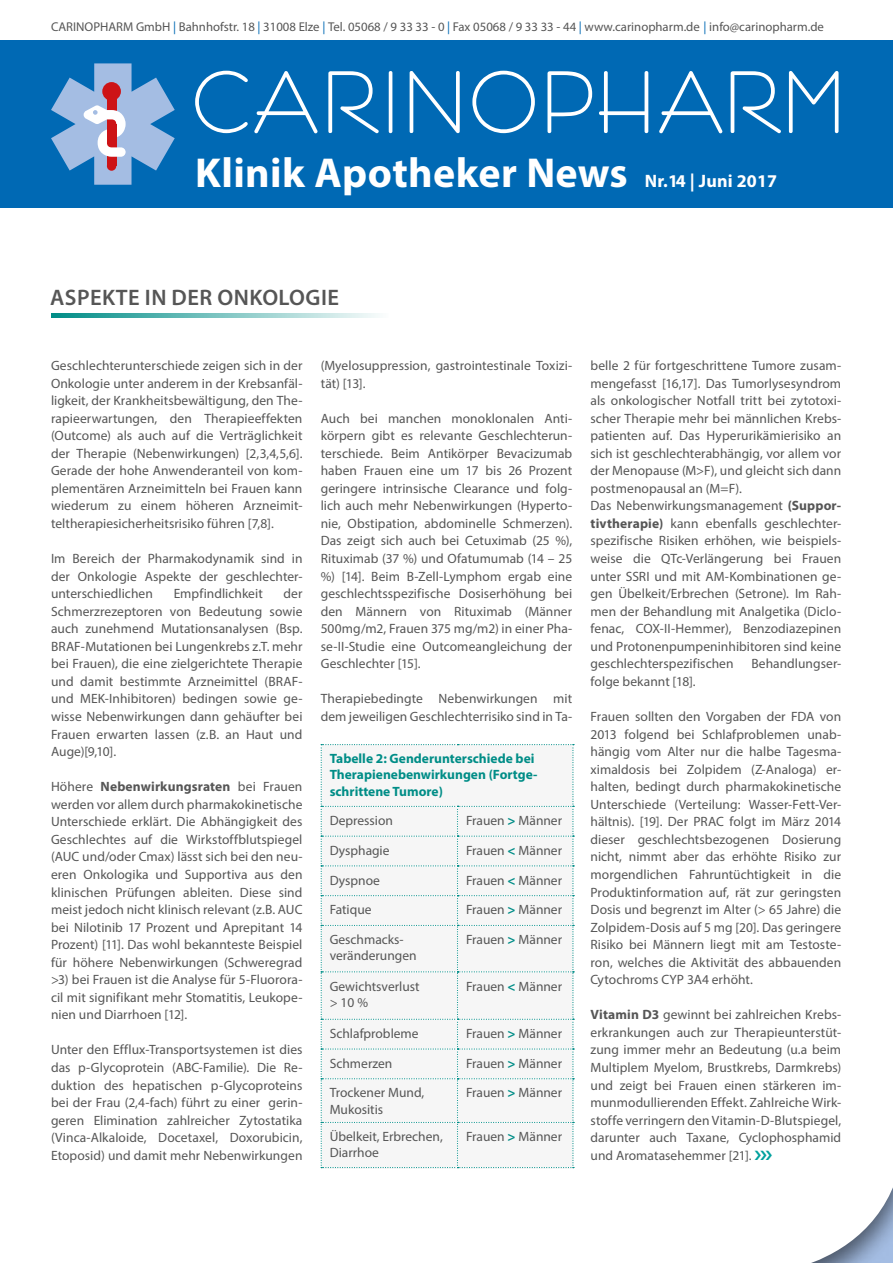
<style>
.page{position:relative;width:893px;height:1263px;background:#fff}
.page>*{position:absolute;margin:0;border:0;box-sizing:border-box;transform-origin:0 0}
.t1{font:700 42px "Myriad Pro";letter-spacing:.01em;color:#fff}
.t2{font:600 22.5px "Myriad Pro";letter-spacing:.02em;color:#565656}
.t3{font:700 18px "Myriad Pro";letter-spacing:.01em;color:#fff}
.t4{font:13.5px/17.5px "Myriad Pro";color:#565656;text-align:justify}
.t5{font:700 13.5px/16.2px "Myriad Pro";color:#008d87}
.t6{font:12.75px "Myriad Pro";color:#565656}
.s1{color:#0069b4}
.s2{font-weight:700}
.s3{font-weight:700;color:#008d87}
</style>
<div class="page">
<div style="left:0;top:40px;width:893px;height:167px;background:#0069b4"></div>
<svg style="left:51px;top:63px;width:124px;height:122px"></svg>
<div style="left:107px;top:124px;width:9px;height:19px;background:#cd1316"></div>
<div style="left:107px;top:161px;width:9px;height:10px;background:#cd1316;border-radius:50%"></div>
<svg style="left:195px;top:71px;width:53px;height:62px"></svg>
<svg style="left:254px;top:71px;width:63px;height:62px"></svg>
<svg style="left:328px;top:71px;width:51px;height:62px"></svg>
<svg style="left:389px;top:71px;width:3px;height:62px"></svg>
<svg style="left:410px;top:71px;width:50px;height:62px"></svg>
<svg style="left:472px;top:71px;width:63px;height:62px"></svg>
<svg style="left:547px;top:71px;width:45px;height:62px"></svg>
<svg style="left:599px;top:71px;width:49px;height:62px"></svg>
<svg style="left:659px;top:71px;width:63px;height:62px"></svg>
<svg style="left:731px;top:71px;width:50px;height:62px"></svg>
<svg style="left:789px;top:71px;width:49px;height:62px"></svg>
<div style="left:321px;top:744px;width:253px;height:424px;background:#f6f6f6"></div>
<svg style="left:51px;top:313px;width:327px;height:5px;background:#79c3bf"></svg>
<p class="t6" style="left:51px;top:19px;width:774px">CARINOPHARM GmbH <span class="s1">|</span> Bahnhofstr. 18 <span class="s1">|</span> 31008 Elze <span class="s1">|</span> Tel. 05068 / 9 33 33 - 0 <span class="s1">|</span> Fax 05068 / 9 33 33 - 44 <span class="s1">|</span> www.carinopharm.de <span class="s1">|</span> info@carinopharm.de</p>
<h1 class="t1" style="left:195px;top:145px;width:434px">Klinik Apotheker News</h1>
<h3 class="t3" style="left:645px;top:169px;width:134px">Nr.14 | Juni 2017</h3>
<h2 class="t2" style="left:50px;top:283px;width:290px">ASPEKTE IN DER ONKOLOGIE</h2>
<p class="t4" style="left:51px;top:356px;width:253px">Geschlechterunterschiede zeigen sich in der Onkologie unter anderem in der Krebsanfäl&shy;ligkeit, der Krankheitsbewältigung, den The&shy;rapieerwartungen, den Therapieeffekten (Outcome) als auch auf die Verträglichkeit der Therapie (Nebenwirkungen) [2,3,4,5,6].<br>Gerade der hohe Anwenderanteil von kom&shy;plementären Arzneimitteln bei Frauen kann wiederum zu einem höheren Arzneimit&shy;teltherapiesicherheitsrisiko führen [7,8].</p>
<p class="t4" style="left:51px;top:549px;width:253px">Im Bereich der Pharmakodynamik sind in der Onkologie Aspekte der geschlechter&shy;unterschiedlichen</p>
<p class="t4" style="left:174px;top:585px;width:91px">Empfindlichkeit</p>
<p class="t4" style="left:51px;top:585px;width:253px;text-indent:233px">der Schmerzrezeptoren von Bedeutung sowie auch zunehmend Mutationsanalysen (Bsp.<br>BRAF-Mutationen bei Lungenkrebs z.T. mehr bei Frauen), die eine zielgerichtete Therapie und damit bestimmte Arzneimittel (BRAF&shy;und MEK-Inhibitoren) bedingen sowie ge&shy;wisse Nebenwirkungen dann gehäufter bei Frauen erwarten lassen (z.B. an Haut und Auge)[9,10].</p>
<p class="t4" style="left:51px;top:778px;width:253px">Höhere <span class="s2">Nebenwirkungsraten</span> bei Frauen werden vor allem durch pharmakokinetische Unterschiede erklärt. Die Abhängigkeit des Geschlechtes auf die Wirkstoffblutspiegel (AUC und/oder Cmax) lässt sich bei den neu&shy;eren Onkologika und Supportiva aus den klinischen Prüfungen ableiten. Diese sind meist jedoch nicht klinisch relevant (z.B. AUC bei Nilotinib 17 Prozent und Aprepitant 14<br>Prozent) [11]. Das wohl bekannteste Beispiel für höhere Nebenwirkungen (Schweregrad &gt;3) bei Frauen ist die Analyse für 5-Fluorora&shy;cil mit signifikant mehr Stomatitis, Leukope&shy;nien und Diarrhoen [12].</p>
<p class="t4" style="left:51px;top:1041px;width:253px">Unter den Efflux-Transportsystemen ist dies das p-Glycoprotein (ABC-Familie). Die Re&shy;duktion des hepatischen p-Glycoproteins bei der Frau (2,4-fach) führt zu einer gerin&shy;geren Elimination zahlreicher Zytostatika (Vinca-Alkaloide, Docetaxel, Doxorubicin, Etoposid) und damit mehr Nebenwirkungen</p>
<p class="t4" style="left:321px;top:356px;width:253px">(Myelosuppression, gastrointestinale Toxizi&shy;tät) [13].</p>
<p class="t4" style="left:321px;top:409px;width:253px">Auch bei manchen monoklonalen Anti&shy;körpern gibt es relevante Geschlechterun&shy;terschiede. Beim Antikörper Bevacizumab haben Frauen eine um 17 bis 26 Prozent geringere intrinsische Clearance und folg&shy;lich auch mehr Nebenwirkungen (Hyperto&shy;nie, Obstipation, abdominelle Schmerzen).<br>Das zeigt sich auch bei Cetuximab (25 %), Rituximab (37 %) und Ofatumumab (14 – 25 %) [14]. Beim B-Zell-Lymphom ergab eine geschlechtsspezifische Dosiserhöhung bei den Männern von Rituximab (Männer 500mg/m2, Frauen 375 mg/m2) in einer Pha&shy;se-II-Studie eine Outcomeangleichung der Geschlechter [15].</p>
<p class="t4" style="left:321px;top:690px;width:253px">Therapiebedingte Nebenwirkungen mit dem jeweiligen Geschlechterrisiko sind in Ta-</p>
<p class="t5" style="left:330px;top:750px;width:209px">Tabelle 2: Genderunterschiede bei<br>Therapienebenwirkungen (Fortge&shy;schrittene Tumore)</p>
<p class="t4" style="left:330px;top:811px;width:65px">Depression</p>
<p class="t4" style="left:466px;top:811px;width:98px">Frauen <span class="s3">&gt;</span> Männer</p>
<p class="t4" style="left:330px;top:841px;width:61px">Dysphagie</p>
<p class="t4" style="left:466px;top:841px;width:98px">Frauen <span class="s3">&lt;</span> Männer</p>
<p class="t4" style="left:330px;top:871px;width:52px">Dyspnoe</p>
<p class="t4" style="left:466px;top:871px;width:98px">Frauen <span class="s3">&lt;</span> Männer</p>
<p class="t4" style="left:330px;top:901px;width:43px">Fatique</p>
<p class="t4" style="left:466px;top:901px;width:98px">Frauen <span class="s3">&gt;</span> Männer</p>
<p class="t4" style="left:330px;top:931px;width:88px;line-height:16.2px">Geschmacks&shy;veränderungen</p>
<p class="t4" style="left:466px;top:930px;width:98px">Frauen <span class="s3">&gt;</span> Männer</p>
<p class="t4" style="left:330px;top:978px;width:91px;line-height:16.2px">Gewichtsverlust &gt; 10 %</p>
<p class="t4" style="left:466px;top:977px;width:98px">Frauen <span class="s3">&lt;</span> Männer</p>
<p class="t4" style="left:330px;top:1024px;width:90px">Schlafprobleme</p>
<p class="t4" style="left:466px;top:1024px;width:98px">Frauen <span class="s3">&gt;</span> Männer</p>
<p class="t4" style="left:330px;top:1054px;width:64px">Schmerzen</p>
<p class="t4" style="left:466px;top:1054px;width:98px">Frauen <span class="s3">&gt;</span> Männer</p>
<p class="t4" style="left:330px;top:1084px;width:96px;line-height:16.2px">Trockener Mund,<br>Mukositis</p>
<p class="t4" style="left:466px;top:1084px;width:98px">Frauen <span class="s3">&gt;</span> Männer</p>
<p class="t4" style="left:330px;top:1128px;width:115px;line-height:16.2px">Übelkeit, Erbrechen,<br>Diarrhoe</p>
<p class="t4" style="left:466px;top:1127px;width:98px">Frauen <span class="s3">&gt;</span> Männer</p>
<p class="t4" style="left:590px;top:356px;width:252px;text-align:left">belle 2 für fortgeschrittene Tumore zusam&shy;mengefasst [16,17]. Das Tumorlysesyndrom als onkologischer Notfall tritt bei zytotoxi&shy;scher Therapie mehr bei männlichen Krebs&shy;patienten auf. Das Hyperurikämierisiko an sich ist geschlechterabhängig, vor allem vor der Menopause (M&gt;F), und gleicht sich dann postmenopausal an (M=F).<br>Das Nebenwirkungsmanagement <span class="s2">(Suppor&shy;tivtherapie)</span> kann ebenfalls geschlechter&shy;spezifische Risiken erhöhen, wie beispiels&shy;weise die QTc-Verlängerung bei Frauen unter SSRI und mit AM-Kombinationen ge&shy;gen Übelkeit/Erbrechen (Setrone). Im Rah&shy;men der Behandlung mit Analgetika (Diclo&shy;fenac, COX-II-Hemmer), Benzodiazepinen und Protonenpumpeninhibitoren sind keine geschlechterspezifischen</p>
<p class="t4" style="left:751px;top:655px;width:91px">Behandlungser-</p>
<p class="t4" style="left:590px;top:672px;width:107px">folge bekannt [18].</p>
<p class="t4" style="left:590px;top:707px;width:252px">Frauen sollten den Vorgaben der FDA von 2013 folgend bei Schlafproblemen unab&shy;hängig vom Alter nur die halbe Tagesma&shy;ximaldosis bei Zolpidem (Z-Analoga) er&shy;halten, bedingt durch pharmakokinetische Unterschiede (Verteilung: Wasser-Fett-Ver&shy;hältnis). [19]. Der PRAC folgt im März 2014 dieser geschlechtsbezogenen Dosierung nicht, nimmt aber das erhöhte Risiko zur morgendlichen Fahruntüchtigkeit in die Produktinformation auf, rät zur geringsten Dosis und begrenzt im Alter (&gt; 65 Jahre) die Zolpidem-Dosis auf 5 mg [20]. Das geringere Risiko bei Männern liegt mit am Testoste&shy;ron, welches die Aktivität des abbauenden Cytochroms CYP 3A4 erhöht.</p>
<p class="t4" style="left:590px;top:1006px;width:252px"><span class="s2">Vitamin D3</span> gewinnt bei zahlreichen Krebs&shy;erkrankungen auch zur Therapieunterstüt&shy;zung immer mehr an Bedeutung (u.a beim Multiplem Myelom, Brustkrebs, Darmkrebs) und zeigt bei Frauen einen stärkeren im&shy;munmodullierenden Effekt. Zahlreiche Wirk&shy;stoffe verringern den Vitamin-D-Blutspiegel, darunter auch Taxane, Cyclophosphamid und Aromatasehemmer [21].</p>
</div>
